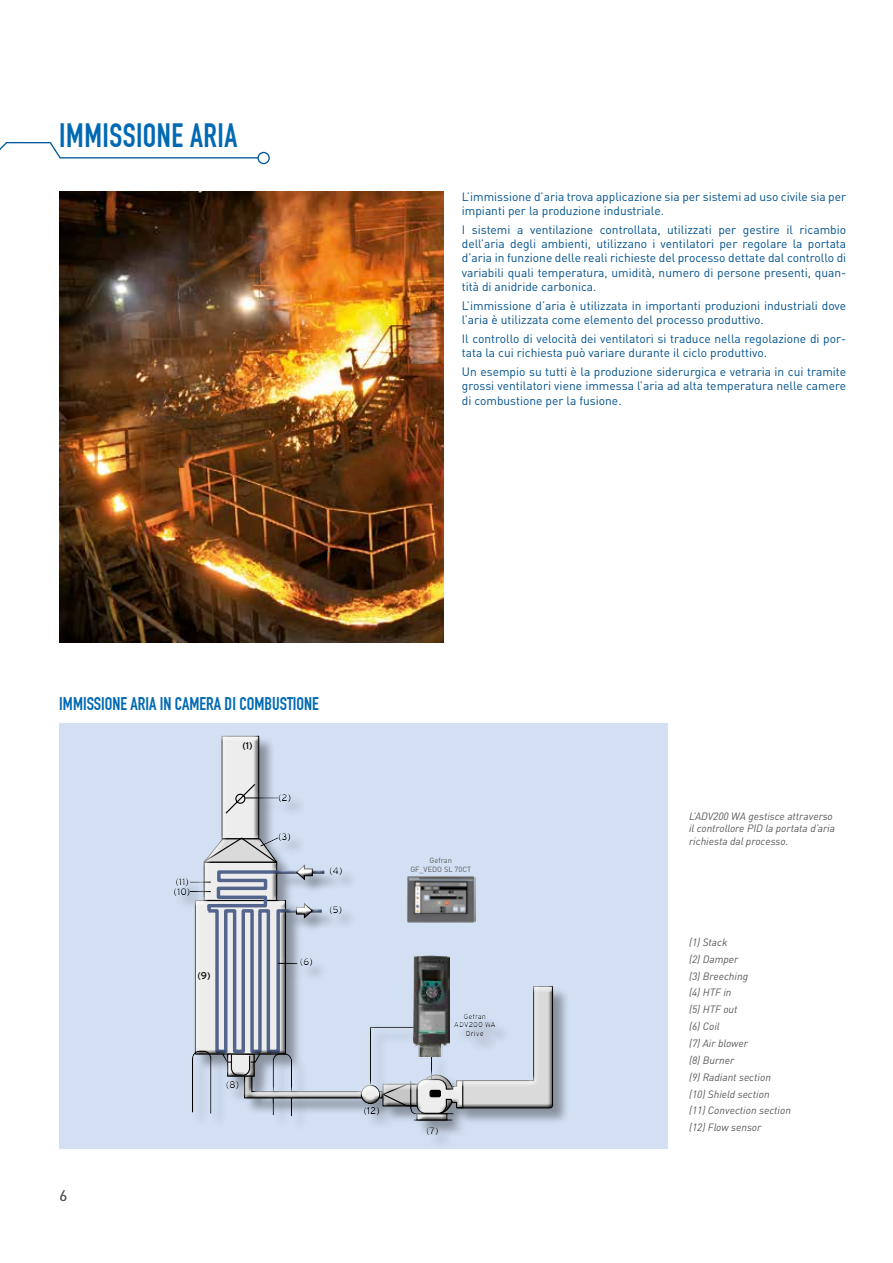
<style>
.page{position:relative;width:893px;height:1263px;background:#fff}
.page>*{position:absolute;margin:0;border:0;box-sizing:border-box;transform-origin:0 0}
.t1{font:33px "DIN Engschrift";letter-spacing:.015em;color:#0069b3;scale:.96 1}
.t2{font:18px "DIN Engschrift";color:#0069b3}
.t3{font:15px "DINOT";color:#575756}
.t4{font:12px/14.4px "DINOT";color:#00518c}
.t5{font:italic 10.5px/16.8px "DINOT";color:#575756}
.t6{font:9.75px "Interstate";color:#000}
.t7{font:7.5px/9px "DINOT";color:#575756;text-align:center}
.t8{font:7.35px/8.7px "Interstate";color:#000;text-align:center}
</style>
<div class="page">
<svg style="left:0;top:142px;width:270px;height:60px"></svg>
<img style="left:60px;top:191px;width:384px;height:451px">
<div style="left:59px;top:723px;width:608px;height:425px;background:#d3e0f4"></div>
<div style="left:175px;top:736px;width:396px;height:412px;background:#000;opacity:.35"></div>
<div style="left:173px;top:735px;width:381px;height:401px;background:#000;opacity:.75"></div>
<img style="left:414px;top:956px;width:36px;height:101px">
<img style="left:405px;top:875px;width:70px;height:48px">
<h1 class="t1" style="left:59px;top:116px;width:187px">IMMISSIONE ARIA</h1>
<p class="t4" style="left:462px;top:189px;width:386px">L’immissione d’aria trova applicazione sia per sistemi ad uso civile sia per impianti per la produzione industriale.</p>
<p class="t4" style="left:462px;top:222px;width:386px;text-align:justify">I sistemi a ventilazione controllata, utilizzati per gestire il ricambio dell’aria degli ambienti, utilizzano i ventilatori per regolare la portata d’aria in funzione delle reali richieste del processo dettate dal controllo di variabili quali temperatura, umidità, numero di persone presenti, quan&shy;tità di anidride carbonica.</p>
<p class="t4" style="left:462px;top:298px;width:386px">L’immissione d’aria è utilizzata in importanti produzioni industriali dove l’aria è utilizzata come elemento del processo produttivo.</p>
<p class="t4" style="left:462px;top:331px;width:386px">Il controllo di velocità dei ventilatori si traduce nella regolazione di por&shy;tata la cui richiesta può variare durante il ciclo produttivo.</p>
<p class="t4" style="left:462px;top:364px;width:386px;text-align:justify">Un esempio su tutti è la produzione siderurgica e vetraria in cui tramite grossi ventilatori viene immessa l’aria ad alta temperatura nelle camere di combustione per la fusione.</p>
<h2 class="t2" style="left:59px;top:693px;width:261px">IMMISSIONE ARIA IN CAMERA DI COMBUSTIONE</h2>
<p class="t6" style="left:242px;top:742px;width:12px">(1)</p>
<p class="t6" style="left:175px;top:878px;width:15px">(11)</p>
<p class="t6" style="left:174px;top:888px;width:18px">(10)</p>
<p class="t6" style="left:278px;top:793px;width:15px">(2)</p>
<p class="t6" style="left:278px;top:833px;width:14px">(3)</p>
<p class="t6" style="left:329px;top:867px;width:15px">(4)</p>
<p class="t6" style="left:329px;top:906px;width:15px">(5)</p>
<p class="t6" style="left:197px;top:972px;width:15px">(9)</p>
<p class="t6" style="left:300px;top:958px;width:15px">(6)</p>
<p class="t3" style="left:60px;top:1186px;width:9px">6</p>
<p class="t6" style="left:226px;top:1081px;width:15px">(8)</p>
<p class="t6" style="left:363px;top:1106px;width:18px">(12)</p>
<p class="t7" style="left:410px;top:856px;width:62px">Gefran<br>GF_VEDO SL 70CT</p>
<p class="t8" style="left:454px;top:1012px;width:43px">Gefran<br>ADV200 WA<br>Drive</p>
<p class="t6" style="left:426px;top:1127px;width:14px">(7)</p>
<p class="t5" style="left:689px;top:809px;width:147px;line-height:12.6px">L’ADV200 WA gestisce attraverso il controllore PID la portata d’aria richiesta dal processo.</p>
<p class="t5" style="left:689px;top:933px;width:103px">(1) Stack<br>(2) Damper<br>(3) Breeching<br>(4) HTF in<br>(5) HTF out<br>(6) Coil<br>(7) Air blower<br>(8) Burner<br>(9) Radiant section<br>(10) Shield section<br>(11) Convection section (12) Flow sensor</p>
</div>
